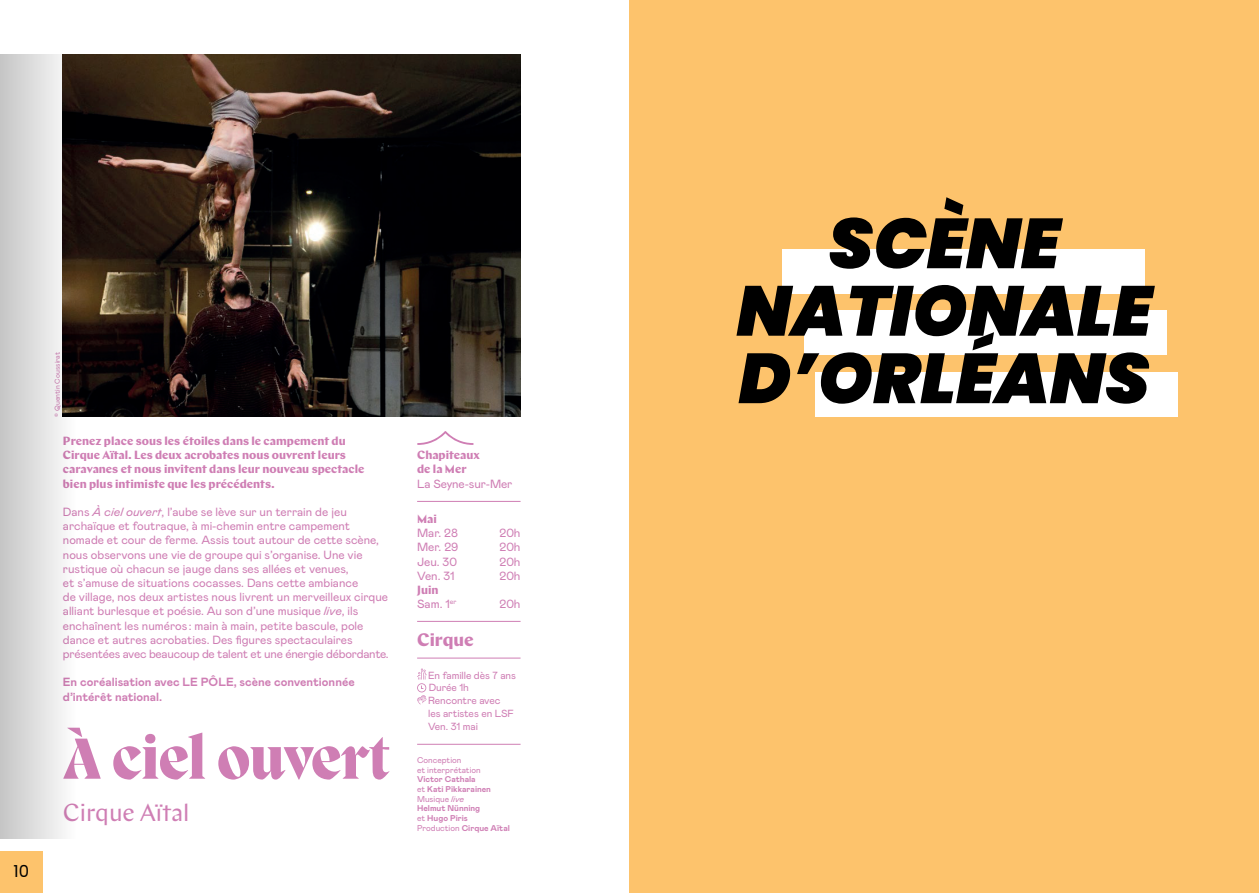
<style>
.page{position:relative;width:1259px;height:893px;background:#fff}
.page>*{position:absolute;margin:0;border:0;box-sizing:border-box;transform-origin:0 0}
.t1{font:italic 900 70.5px/67.5px "Poppins";color:#000;text-align:center}
.t2{font:800 59.4px "Migra";color:#cf7eb4}
.t3{font:24.6px "Chap";letter-spacing:-.005em;color:#cf7eb4}
.t4{font:700 18.15px "Chap";color:#cf7eb4}
.t5{font:16.5px "Poppins";color:#000}
.t6{font:11.85px/14.2px "Mabry Pro";color:#cf7eb4}
.t7{font:700 11.85px/14.2px "Chap";color:#cf7eb4}
.t8{font:700 11.85px/14.2px "Mabry Pro";color:#cf7eb4}
.t9{font:10.35px/12.9px "Mabry Pro";letter-spacing:-.005em;color:#cf7eb4}
.t10{font:700 8.4px/9.8px "Mabry Pro";color:#cf7eb4}
.t11{font:8.4px/9.8px "Mabry Pro";color:#cf7eb4}
.t12{font:7.05px "Mabry Pro";color:#cf7eb4}
.s1{font-style:italic}
.s2{font-weight:400}
.s3{font-weight:400;font-style:italic}
</style>
<div class="page">
<div style="left:0;top:851px;width:43px;height:42px;background:#fdc36c"></div>
<img style="left:87px;top:54px;width:433px;height:362px">
<hr style="left:417px;top:501px;width:103px;height:1px;background:#cf7eb4">
<hr style="left:417px;top:621px;width:103px;height:1px;background:#cf7eb4">
<hr style="left:417px;top:658px;width:103px;height:1px;background:#cf7eb4">
<hr style="left:417px;top:744px;width:103px;height:1px;background:#cf7eb4">
<svg style="left:417px;top:431px;width:57px;height:14px"></svg>
<svg style="left:417px;top:668px;width:10px;height:36px"></svg>
<svg style="left:0;top:54px;width:87px;height:785px"></svg>
<div style="left:629px;top:0;width:630px;height:893px;background:#fdc36c"></div>
<div style="left:782px;top:249px;width:363px;height:44px;background:#fff"></div>
<div style="left:804px;top:310px;width:362px;height:45px;background:#fff"></div>
<div style="left:815px;top:372px;width:362px;height:45px;background:#fff"></div>
<h3 class="t5" style="left:13px;top:861px;width:17px">10</h3>
<p class="t12" style="left:53px;top:416px;width:66px;rotate:-90deg">© Quentin Coussirat</p>
<p class="t7" style="left:63px;top:434px;width:303px">Prenez place sous les étoiles dans le campement du Cirque Aïtal. Les deux acrobates nous ouvrent leurs caravanes et nous invitent dans leur nouveau spectacle bien plus intimiste que les précédents.</p>
<p class="t6" style="left:63px;top:504px;width:327px">Dans <span class="s1">À ciel ouvert</span>, l’aube se lève sur un terrain de jeu archaïque et foutraque, à mi-chemin entre campement nomade et cour de ferme. Assis tout autour de cette scène, nous observons une vie de groupe qui s’organise. Une vie rustique où chacun se jauge dans ses allées et venues,<br>et s’amuse de situations cocasses. Dans cette ambiance<br>de village, nos deux artistes nous livrent un merveilleux cirque alliant burlesque et poésie. Au son d’une musique <span class="s1">live</span>, ils enchaînent les numéros : main à main, petite bascule, pole dance et autres acrobaties. Des figures spectaculaires présentées avec beaucoup de talent et une énergie débordante.</p>
<p class="t8" style="left:63px;top:675px;width:293px">En coréalisation avec LE PÔLE, scène conventionnée d’intérêt national.</p>
<h2 class="t2" style="left:63px;top:721px;width:328px">À ciel ouvert</h2>
<h3 class="t3" style="left:63px;top:798px;width:128px">Cirque Aïtal</h3>
<p class="t7" style="left:417px;top:448px;width:64px">Chapiteaux de la Mer</p>
<p class="t6" style="left:417px;top:476px;width:97px">La Seyne-sur-Mer</p>
<p class="t7" style="left:417px;top:512px;width:21px">Mai</p>
<p class="t6" style="left:417px;top:525px;width:42px">Mar. 28</p>
<p class="t6" style="left:499px;top:525px;width:23px">20h</p>
<p class="t6" style="left:417px;top:540px;width:43px">Mer. 29</p>
<p class="t6" style="left:499px;top:540px;width:23px">20h</p>
<p class="t6" style="left:417px;top:554px;width:41px">Jeu. 30</p>
<p class="t6" style="left:499px;top:554px;width:23px">20h</p>
<p class="t6" style="left:417px;top:568px;width:39px">Ven. 31</p>
<p class="t6" style="left:499px;top:568px;width:23px">20h</p>
<p class="t7" style="left:417px;top:583px;width:23px">Juin</p>
<p class="t6" style="left:417px;top:596px;width:41px">Sam. 1<sup>er</sup></p>
<p class="t6" style="left:499px;top:596px;width:23px">20h</p>
<h3 class="t4" style="left:417px;top:627px;width:58px">Cirque</h3>
<p class="t9" style="left:428px;top:668px;width:89px">En famille dès 7 ans<br>Durée 1h<br>Rencontre avec<br>les artistes en LSF<br>Ven. 31 mai</p>
<p class="t11" style="left:417px;top:755px;width:65px">Conception<br>et interprétation</p>
<p class="t10" style="left:417px;top:774px;width:94px">Victor Cathala<br><span class="s2">et</span> Kati Pikkarainen<br><span class="s2">Musique</span> <span class="s3">live<br></span>Helmut Nünning<br><span class="s2">et</span> Hugo Piris<br><span class="s2">Production</span> Cirque Aïtal</p>
<h1 class="t1" style="left:736px;top:210px;width:417px">SCÈNE<br>NATIONALE<br>D’ORLÉANS</h1>
</div>
